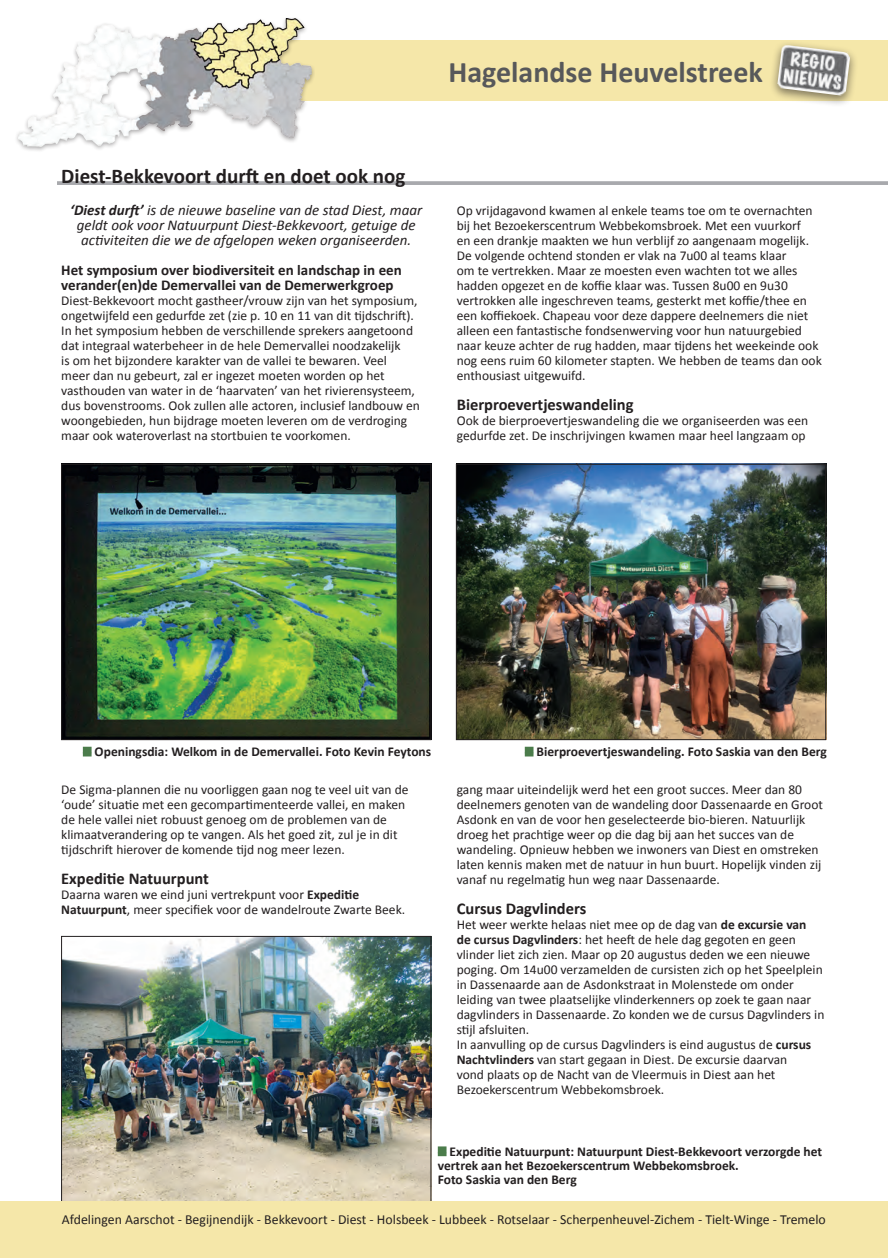
<style>
.page{position:relative;width:888px;height:1258px;background:#fff}
.page>*{position:absolute;margin:0;border:0;box-sizing:border-box;transform-origin:0 0}
.t1{font:700 30px "Calibri";color:#57585a}
.t2{font:700 21px "Calibri";color:#231f20}
.t3{font:700 16.5px "Calibri";color:#231f20}
.t4{font:italic 15px/15px "Calibri";color:#231f20;text-align:center}
.t5{font:700 15px/15px "Calibri";color:#231f20}
.t6{font:13.8px "Calibri";color:#231f20}
.t7{font:13.5px/15px "Calibri";color:#231f20}
.t8{font:700 13.5px/14.2px "Calibri";color:#231f20}
.s1{font-weight:700}
.s2{color:#4b7c4b}
</style>
<div class="page">
<svg style="left:57px;top:181px;width:831px;height:4px;fill:#a9aaae"></svg>
<img style="left:63px;top:938px;width:366px;height:263px">
<div style="left:0;top:1201px;width:888px;height:57px;background:#f5e7a9"></div>
<div style="left:165px;top:40px;width:723px;height:61px;background:#f5e7a9"></div>
<div style="left:14px;top:16px;width:301px;height:137px;background:#231f20;opacity:.4"></div>
<img style="left:19px;top:19px;width:292px;height:127px">
<div style="left:769px;top:40px;width:89px;height:67px;background:#231f20;opacity:.55"></div>
<img style="left:777px;top:45px;width:74px;height:51px">
<img style="left:458px;top:466px;width:366px;height:272px">
<div style="left:456px;top:464px;width:370px;height:276px;border:1px solid #231f20"></div>
<img style="left:63px;top:466px;width:366px;height:272px">
<div style="left:61px;top:464px;width:370px;height:276px;border:1px solid #231f20"></div>
<div style="left:438px;top:1146px;width:8px;height:10px;background:#4b7c4b"></div>
<div style="left:525px;top:747px;width:8px;height:9px;background:#4b7c4b"></div>
<div style="left:83px;top:747px;width:9px;height:9px;background:#4b7c4b"></div>
<h1 class="t1" style="left:448px;top:53px;width:316px">Hagelandse Heuvelstreek</h1>
<h2 class="t2" style="left:61px;top:163px;width:346px">Diest-Bekkevoort durft en doet ook nog</h2>
<p class="t4" style="left:70px;top:201px;width:353px"><span class="s1">‘Diest durft’</span> is de nieuwe baseline van de stad Diest, maar geldt ook voor Natuurpunt Diest-Bekkevoort, getuige de activiteiten die we de afgelopen weken organiseerden.</p>
<p class="t5" style="left:61px;top:261px;width:342px">Het symposium over biodiversiteit en landschap in een verander(en)de Demervallei van de Demerwerkgroep</p>
<p class="t7" style="left:61px;top:292px;width:360px">Diest-Bekkevoort mocht gastheer/vrouw zijn van het symposium, ongetwijfeld een gedurfde zet (zie p. 10 en 11 van dit tijdschrift).<br>In het symposium hebben de verschillende sprekers aangetoond dat integraal waterbeheer in de hele Demervallei noodzakelijk<br>is om het bijzondere karakter van de vallei te bewaren. Veel<br>meer dan nu gebeurt, zal er ingezet moeten worden op het vasthouden van water in de ‘haarvaten’ van het rivierensysteem, dus bovenstrooms. Ook zullen alle actoren, inclusief landbouw en woongebieden, hun bijdrage moeten leveren om de verdroging maar ook wateroverlast na stortbuien te voorkomen.</p>
<p class="t7" style="left:457px;top:202px;width:367px">Op vrijdagavond kwamen al enkele teams toe om te overnachten bij het Bezoekerscentrum Webbekomsbroek. Met een vuurkorf<br>en een drankje maakten we hun verblijf zo aangenaam mogelijk.<br>De volgende ochtend stonden er vlak na 7u00 al teams klaar<br>om te vertrekken. Maar ze moesten even wachten tot we alles hadden opgezet en de koffie klaar was. Tussen 8u00 en 9u30 vertrokken alle ingeschreven teams, gesterkt met koffie/thee en een koffiekoek. Chapeau voor deze dappere deelnemers die niet alleen een fantastische fondsenwerving voor hun natuurgebied naar keuze achter de rug hadden, maar tijdens het weekeinde ook nog eens ruim 60 kilometer stapten. We hebben de teams dan ook enthousiast uitgewuifd.</p>
<p class="t3" style="left:457px;top:394px;width:178px">Bierproevertjeswandeling</p>
<p class="t7" style="left:457px;top:412px;width:353px">Ook de bierproevertjeswandeling die we organiseerden was een gedurfde zet. De inschrijvingen kwamen maar heel langzaam op</p>
<p class="t8" style="left:83px;top:744px;width:350px"><span class="s2">--</span> Openingsdia: Welkom in de Demervallei. Foto Kevin Feytons</p>
<p class="t7" style="left:61px;top:781px;width:349px">De Sigma-plannen die nu voorliggen gaan nog te veel uit van de ‘oude’ situatie met een gecompartimenteerde vallei, en maken de hele vallei niet robuust genoeg om de problemen van de klimaatverandering op te vangen. Als het goed zit, zul je in dit tijdschrift hierover de komende tijd nog meer lezen.</p>
<p class="t3" style="left:61px;top:868px;width:149px">Expeditie Natuurpunt</p>
<p class="t7" style="left:61px;top:886px;width:345px">Daarna waren we eind juni vertrekpunt voor <span class="s1">Expeditie<br>Natuurpunt</span>, meer specifiek voor de wandelroute Zwarte Beek.</p>
<p class="t8" style="left:525px;top:744px;width:304px"><span class="s2">--</span> Bierproevertjeswandeling. Foto Saskia van den Berg</p>
<p class="t7" style="left:457px;top:781px;width:368px">gang maar uiteindelijk werd het een groot succes. Meer dan 80 deelnemers genoten van de wandeling door Dassenaarde en Groot Asdonk en van de voor hen geselecteerde bio-bieren. Natuurlijk droeg het prachtige weer op die dag bij aan het succes van de wandeling. Opnieuw hebben we inwoners van Diest en omstreken laten kennis maken met de natuur in hun buurt. Hopelijk vinden zij vanaf nu regelmatig hun weg naar Dassenaarde.</p>
<p class="t3" style="left:457px;top:898px;width:131px">Cursus Dagvlinders</p>
<p class="t7" style="left:457px;top:916px;width:369px">Het weer werkte helaas niet mee op de dag van <span class="s1">de excursie van<br>de cursus Dagvlinders</span>: het heeft de hele dag gegoten en geen vlinder liet zich zien. Maar op 20 augustus deden we een nieuwe poging. Om 14u00 verzamelden de cursisten zich op het Speelplein in Dassenaarde aan de Asdonkstraat in Molenstede om onder leiding van twee plaatselijke vlinderkenners op zoek te gaan naar dagvlinders in Dassenaarde. Zo konden we de cursus Dagvlinders in stijl afsluiten.<br>In aanvulling op de cursus Dagvlinders is eind augustus de <span class="s1">cursus Nachtvlinders</span> van start gegaan in Diest. De excursie daarvan<br>vond plaats op de Nacht van de Vleermuis in Diest aan het Bezoekerscentrum Webbekomsbroek.</p>
<p class="t8" style="left:438px;top:1143px;width:386px"><span class="s2">--</span> Expeditie Natuurpunt: Natuurpunt Diest-Bekkevoort verzorgde het vertrek aan het Bezoekerscentrum Webbekomsbroek.<br>Foto Saskia van den Berg</p>
<p class="t6" style="left:62px;top:1211px;width:765px">Afdelingen Aarschot - Begijnendijk - Bekkevoort - Diest - Holsbeek - Lubbeek - Rotselaar - Scherpenheuvel-Zichem - Tielt-Winge - Tremelo</p>
</div>
